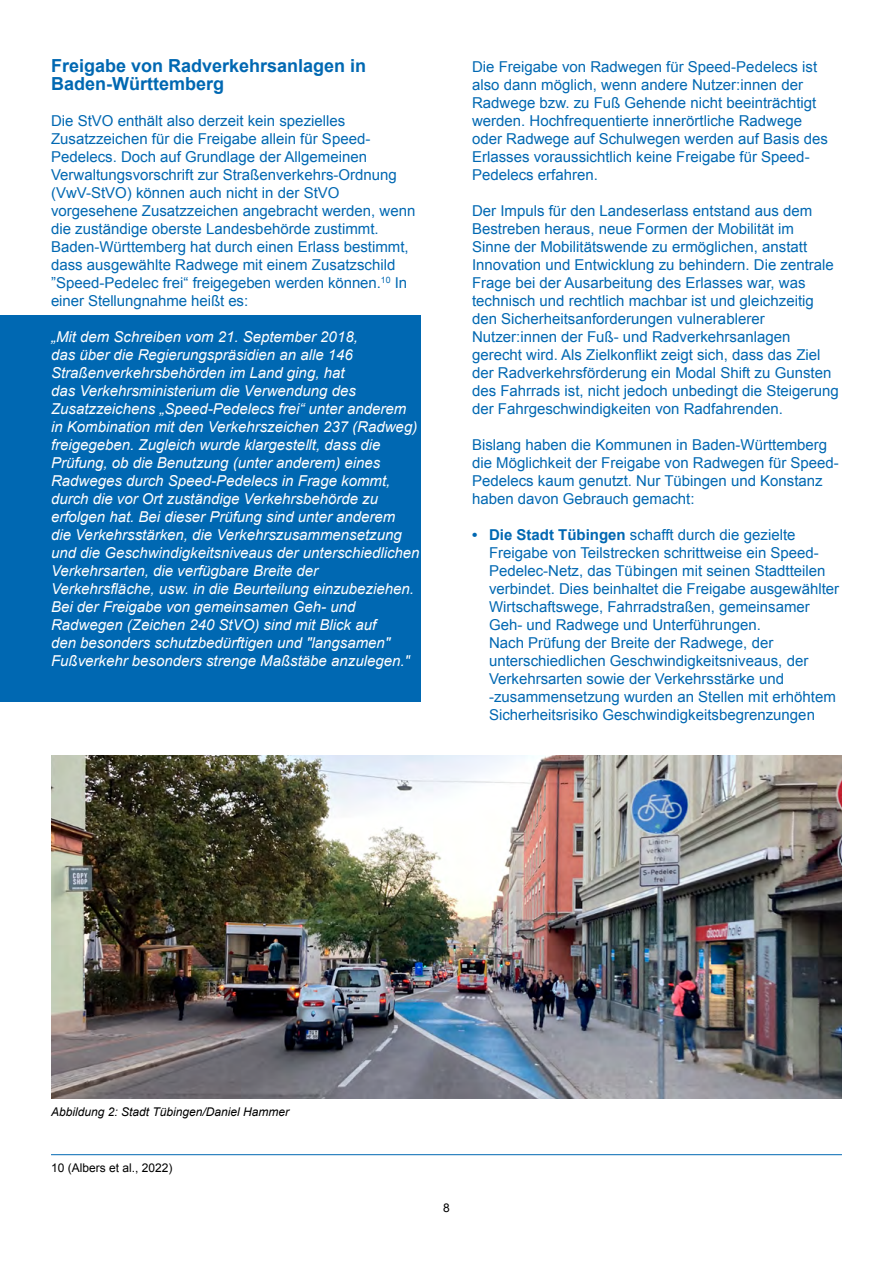
<style>
.page{position:relative;width:893px;height:1263px;background:#fff}
.page>*{position:absolute;margin:0;border:0;box-sizing:border-box;transform-origin:0 0}
.t1{font:700 18px/18px "Arial";color:#0068b2}
.t2{font:15px/18px "Arial";color:#0068b2}
.t3{font:italic 15px/18px "Arial";color:#fff}
.t4{font:italic 12px "Arial";color:#000}
.t5{font:12px "Arial";color:#000}
.s1{font-style:normal;color:#0068b2}
.s2{font-weight:700}
</style>
<div class="page">
<img style="left:51px;top:755px;width:791px;height:343px">
<div style="left:0;top:315px;width:421px;height:387px;background:#0068b2"></div>
<hr style="left:51px;top:1154px;width:791px;height:1px;background:#0068b2">
<p class="t1" style="left:51px;top:57px;width:317px">Freigabe von Radverkehrsanlagen in<br>Baden-Württemberg</p>
<p class="t2" style="left:51px;top:112px;width:366px">Die StVO enthält also derzeit kein spezielles Zusatzzeichen für die Freigabe allein für Speed-Pedelecs. Doch auf Grundlage der Allgemeinen Verwaltungsvorschrift zur Straßenverkehrs-Ordnung (VwV-StVO) können auch nicht in der StVO vorgesehene Zusatzzeichen angebracht werden, wenn die zuständige oberste Landesbehörde zustimmt.<br>Baden-Württemberg hat durch einen Erlass bestimmt, dass ausgewählte Radwege mit einem Zusatzschild ”Speed-Pedelec frei“ freigegeben werden können.<sup>10</sup> In einer Stellungnahme heißt es:</p>
<p class="t3" style="left:51px;top:328px;width:370px">„Mit dem Schreiben vom 21. September 2018,<br>das über die Regierungspräsidien an alle 146<br>Straßenverkehrsbehörden im Land ging, hat<br>das Verkehrsministerium die Verwendung des Zusatzzeichens „Speed-Pedelecs frei“ unter anderem in Kombination mit den Verkehrszeichen 237 (Radweg) freigegeben. Zugleich wurde klargestellt, dass die Prüfung, ob die Benutzung (unter anderem) eines Radweges durch Speed-Pedelecs in Frage kommt, durch die vor Ort zuständige Verkehrsbehörde zu erfolgen hat. Bei dieser Prüfung sind unter anderem<br>die Verkehrsstärken, die Verkehrszusammensetzung und die Geschwindigkeitsniveaus der unterschiedlichen Verkehrsarten, die verfügbare Breite der Verkehrsfläche, usw. in die Beurteilung einzubeziehen.<br>Bei der Freigabe von gemeinsamen Geh- und Radwegen (Zeichen 240 StVO) sind mit Blick auf<br>den besonders schutzbedürftigen und ʺlangsamenʺ Fußverkehr besonders strenge Maßstäbe anzulegen.ʺ<span class="s1">“</span></p>
<p class="t2" style="left:472px;top:58px;width:358px">Die Freigabe von Radwegen für Speed-Pedelecs ist also dann möglich, wenn andere Nutzer:innen der Radwege bzw. zu Fuß Gehende nicht beeinträchtigt werden. Hochfrequentierte innerörtliche Radwege oder Radwege auf Schulwegen werden auf Basis des Erlasses voraussichtlich keine Freigabe für Speed-Pedelecs erfahren.</p>
<p class="t2" style="left:472px;top:202px;width:368px">Der Impuls für den Landeserlass entstand aus dem Bestreben heraus, neue Formen der Mobilität im<br>Sinne der Mobilitätswende zu ermöglichen, anstatt Innovation und Entwicklung zu behindern. Die zentrale Frage bei der Ausarbeitung des Erlasses war, was technisch und rechtlich machbar ist und gleichzeitig den Sicherheitsanforderungen vulnerablerer Nutzer:innen der Fuß- und Radverkehrsanlagen gerecht wird. Als Zielkonflikt zeigt sich, dass das Ziel der Radverkehrsförderung ein Modal Shift zu Gunsten des Fahrrads ist, nicht jedoch unbedingt die Steigerung der Fahrgeschwindigkeiten von Radfahrenden.</p>
<p class="t2" style="left:472px;top:436px;width:368px">Bislang haben die Kommunen in Baden-Württemberg die Möglichkeit der Freigabe von Radwegen für Speed-Pedelecs kaum genutzt. Nur Tübingen und Konstanz haben davon Gebrauch gemacht:</p>
<p class="t2" style="left:489px;top:526px;width:352px;text-indent:-17px"><span class="s2">• Die Stadt Tübingen</span> schafft durch die gezielte Freigabe von Teilstrecken schrittweise ein Speed-Pedelec-Netz, das Tübingen mit seinen Stadtteilen verbindet. Dies beinhaltet die Freigabe ausgewählter Wirtschaftswege, Fahrradstraßen, gemeinsamer Geh- und Radwege und Unterführungen.<br>Nach Prüfung der Breite der Radwege, der unterschiedlichen Geschwindigkeitsniveaus, der Verkehrsarten sowie der Verkehrsstärke und -zusammensetzung wurden an Stellen mit erhöhtem Sicherheitsrisiko Geschwindigkeitsbegrenzungen</p>
<p class="t4" style="left:51px;top:1104px;width:240px">Abbildung 2: Stadt Tübingen/Daniel Hammer</p>
<p class="t5" style="left:51px;top:1160px;width:123px">10 (Albers et al., 2022)</p>
<p class="t5" style="left:443px;top:1200px;width:8px">8</p>
</div>
